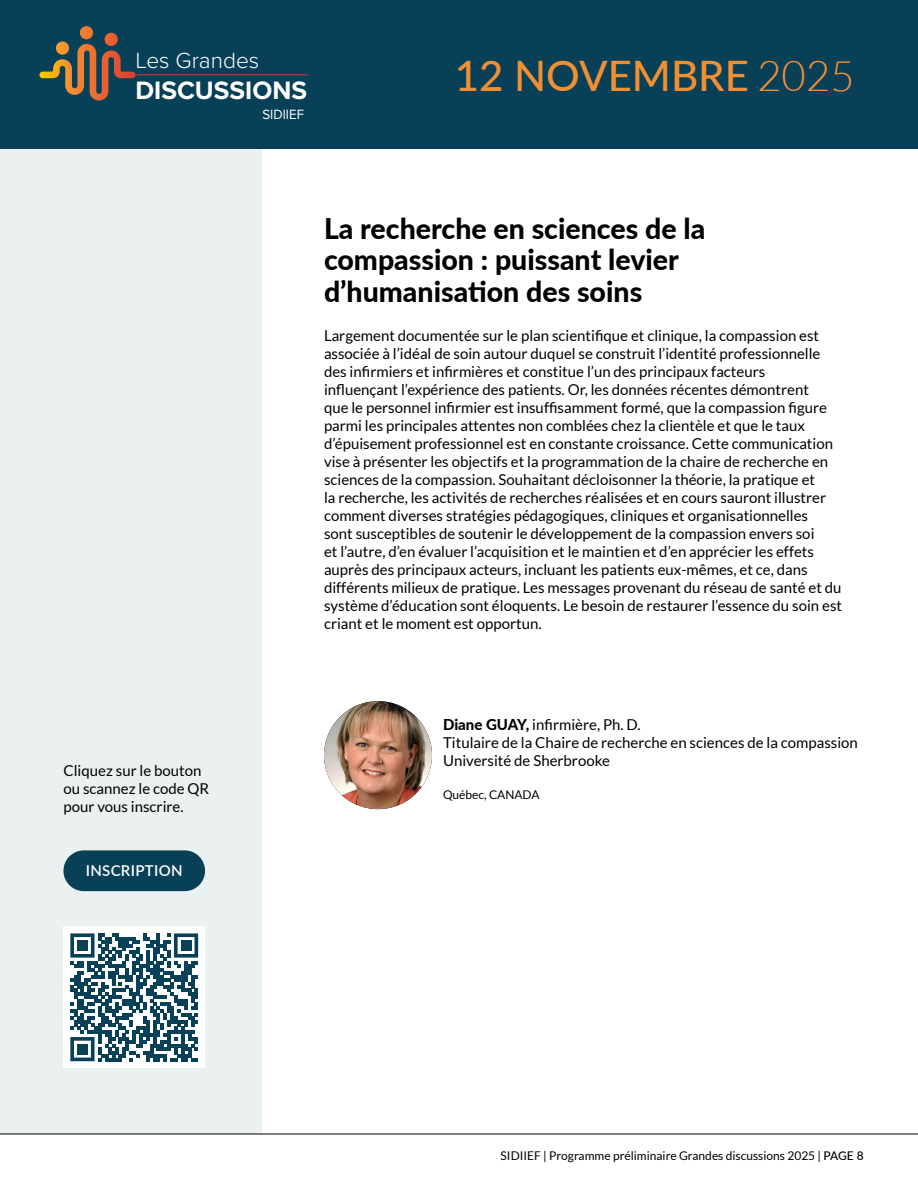
<style>
.page{position:relative;width:918px;height:1188px;background:#fff}
.page>*{position:absolute;margin:0;border:0;box-sizing:border-box;transform-origin:0 0}
.t1{font:500 42px "Lato";color:#f18f33}
.t2{font:800 28.5px/31.5px "Lato";color:#000}
.t3{font:700 26.1px "Proxima Nova";color:#fff}
.t4{font:300 22.65px "Proxima Nova";color:#fff}
.t5{font:15px/18px "Lato";color:#000}
.t6{font:600 15px "Lato";letter-spacing:.02em;color:#fff}
.t7{font:13.95px "Proxima Nova";color:#fff;scale:.95 1}
.t8{font:12px "Lato";color:#000}
.s1{font-weight:300}
.s2{font-weight:800}
.s3{font-weight:500}
</style>
<div class="page">
<div style="left:0;top:149px;width:261px;height:985px;background:#ebf0f1"></div>
<hr style="left:0;top:1134px;width:918px;height:1px;background:#000">
<div style="left:0;top:0;width:918px;height:149px;background:#084057"></div>
<svg style="left:39px;top:26px;width:97px;height:75px"></svg>
<svg style="left:56px;top:41px;width:13px;height:14px"></svg>
<hr style="left:136px;top:75px;width:171px;height:1px;background:#d03c31">
<img style="left:324px;top:701px;width:108px;height:108px;border-radius:54px">
<div style="left:63px;top:850px;width:142px;height:41px;background:#084057;border-radius:20px"></div>
<div style="left:63px;top:927px;width:142px;height:141px;background:#fff"></div>
<svg style="left:70px;top:933px;width:128px;height:128px"></svg>
<div style="left:77px;top:940px;width:11px;height:11px;background:#084057"></div>
<div style="left:181px;top:940px;width:10px;height:11px;background:#084057"></div>
<div style="left:77px;top:1044px;width:11px;height:10px;background:#084057"></div>
<h3 class="t4" style="left:136px;top:43px;width:125px">Les Grandes</h3>
<h3 class="t3" style="left:136px;top:71px;width:173px">DISCUSSIONS</h3>
<p class="t7" style="left:263px;top:104px;width:45px">SIDIIEF</p>
<h1 class="t1" style="left:455px;top:46px;width:401px">12 NOVEMBRE <span class="s1">2025</span></h1>
<p class="t5" style="left:63px;top:761px;width:147px">Cliquez sur le bouton ou scannez le code QR pour vous inscrire.</p>
<p class="t6" style="left:86px;top:860px;width:98px">INSCRIPTION</p>
<h2 class="t2" style="left:324px;top:211px;width:383px">La recherche en sciences de la compassion : puissant levier d’humanisation des soins</h2>
<p class="t5" style="left:324px;top:327px;width:520px">Largement documentée sur le plan scientifique et clinique, la compassion est associée à l’idéal de soin autour duquel se construit l’identité professionnelle des infirmiers et infirmières et constitue l’un des principaux facteurs influençant l’expérience des patients. Or, les données récentes démontrent<br>que le personnel infirmier est insuffisamment formé, que la compassion figure parmi les principales attentes non comblées chez la clientèle et que le taux d’épuisement professionnel est en constante croissance. Cette communication vise à présenter les objectifs et la programmation de la chaire de recherche en sciences de la compassion. Souhaitant décloisonner la théorie, la pratique et<br>la recherche, les activités de recherches réalisées et en cours sauront illustrer comment diverses stratégies pédagogiques, cliniques et organisationnelles<br>sont susceptibles de soutenir le développement de la compassion envers soi<br>et l’autre, d’en évaluer l’acquisition et le maintien et d’en apprécier les effets auprès des principaux acteurs, incluant les patients eux-mêmes, et ce, dans différents milieux de pratique. Les messages provenant du réseau de santé et du système d’éducation sont éloquents. Le besoin de restaurer l’essence du soin est criant et le moment est opportun.</p>
<p class="t5" style="left:443px;top:716px;width:416px"><span class="s2">Diane GUAY,</span> infirmière, Ph. D.<br>Titulaire de la Chaire de recherche en sciences de la compassion<br>Université de Sherbrooke</p>
<p class="t8" style="left:443px;top:788px;width:98px">Québec, CANADA</p>
<p class="t8" style="left:501px;top:1149px;width:365px">SIDIIEF | Programme préliminaire Grandes discussions 2025 | <span class="s3">PAGE 8</span></p>
</div>
